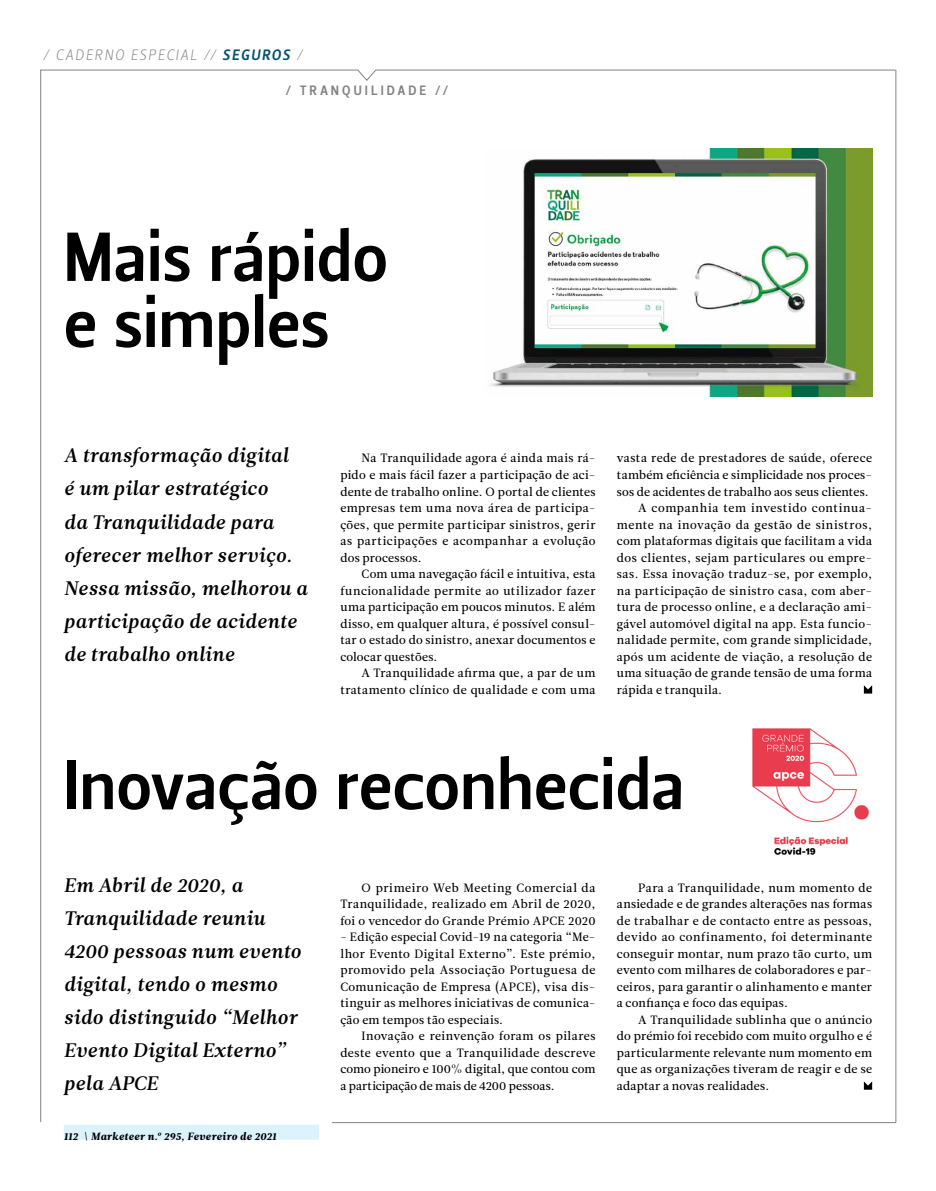
<style>
.page{position:relative;width:936px;height:1191px;background:#fff}
.page>*{position:absolute;margin:0;border:0;box-sizing:border-box;transform-origin:0 0}
.t1{font:69px/66px "Leitura Sans Grot 3";color:#000}
.t2{font:19.5px/33px "Leitura News Italic 3";letter-spacing:.02em;color:#000}
.t3{font:15px "Leitura Sans Italic 1";letter-spacing:.095em;color:#858382}
.t4{font:13.5px "Leitura Sans Grot 3";letter-spacing:.23em;color:#858382}
.t5{font:12px/16.5px "Leitura News Roman 2";letter-spacing:.025em;color:#000;text-align:justify}
.t6{font:12px "Leitura News Roman 2";letter-spacing:.045em;color:#000}
.t7{font:12px "Leitura News Roman 2";letter-spacing:.005em;color:#000}
.t8{font:10.5px "Leitura News Italic 4";letter-spacing:.025em;color:#000}
.s1{font-family:"Leitura Sans Italic 3";color:#00536f}
</style>
<div class="page">
<svg style="left:40px;top:69px;width:856px;height:12px"></svg>
<hr style="left:40px;top:70px;width:1px;height:1052px;background:#858382">
<hr style="left:332px;top:1122px;width:563px;height:1px;background:#858382">
<hr style="left:895px;top:70px;width:1px;height:1052px;background:#858382">
<div style="left:64px;top:1124px;width:255px;height:15px;background:#dcf3fd"></div>
<img style="left:490px;top:149px;width:382px;height:247px">
<svg style="left:863px;top:1081px;width:9px;height:8px"></svg>
<svg style="left:863px;top:685px;width:9px;height:8px"></svg>
<img style="left:752px;top:728px;width:117px;height:127px">
<p class="t3" style="left:43px;top:46px;width:262px">/ CADERNO ESPECIAL // <span class="s1">SEGUROS</span> /</p>
<p class="t4" style="left:285px;top:83px;width:164px">/ TRANQUILIDADE //</p>
<h1 class="t1" style="left:64px;top:225px;width:325px">Mais rápido e simples</h1>
<h2 class="t2" style="left:64px;top:439px;width:245px">A transformação digital<br>é um pilar estratégico<br>da Tranquilidade para oferecer melhor serviço.<br>Nessa missão, melhorou a participação de acidente de trabalho online</h2>
<p class="t5" style="left:340px;top:450px;width:257px;text-indent:21px">Na Tranquilidade agora é ainda mais rá&shy;pido e mais fácil fazer a participação de aci&shy;dente de trabalho online. O portal de clientes empresas tem uma nova área de participa&shy;ções, que permite participar sinistros, gerir as participações e acompanhar a evolução dos processos.</p>
<p class="t5" style="left:340px;top:566px;width:257px;text-indent:21px">Com uma navegação fácil e intuitiva, esta funcionalidade permite ao utilizador fazer uma participação em poucos minutos. E além disso, em qualquer altura, é possível consul&shy;tar o estado do sinistro, anexar documentos e colocar questões.</p>
<p class="t5" style="left:340px;top:665px;width:257px;text-align:right">A Tranquilidade afirma que, a par de um tratamento clínico de qualidade e com uma</p>
<p class="t5" style="left:617px;top:450px;width:257px">vasta rede de prestadores de saúde, oferece</p>
<p class="t5" style="left:617px;top:467px;width:257px">também eficiência e simplicidade nos proces-</p>
<p class="t7" style="left:617px;top:484px;width:253px">sos de acidentes de trabalho aos seus clientes.</p>
<p class="t6" style="left:638px;top:501px;width:235px">A companhia tem investido continua-</p>
<p class="t6" style="left:617px;top:517px;width:257px">mente na inovação da gestão de sinistros,</p>
<p class="t5" style="left:617px;top:533px;width:257px">com plataformas digitais que facilitam a vida</p>
<p class="t5" style="left:617px;top:549px;width:257px">dos clientes, sejam particulares ou empre-</p>
<p class="t5" style="left:617px;top:566px;width:257px">sas. Essa inovação traduz-se, por exemplo,</p>
<p class="t5" style="left:617px;top:582px;width:257px">na participação de sinistro casa, com aber-</p>
<p class="t5" style="left:617px;top:599px;width:257px">tura de processo online, e a declaração ami-</p>
<p class="t5" style="left:617px;top:615px;width:257px">gável automóvel digital na app. Esta funcio-</p>
<p class="t5" style="left:617px;top:632px;width:257px">nalidade permite, com grande simplicidade,</p>
<p class="t5" style="left:617px;top:648px;width:257px">após um acidente de viação, a resolução de</p>
<p class="t5" style="left:617px;top:665px;width:257px">uma situação de grande tensão de uma forma</p>
<p class="t5" style="left:617px;top:681px;width:107px">rápida e tranquila.</p>
<h1 class="t1" style="left:64px;top:753px;width:622px">Inovação reconhecida</h1>
<h2 class="t2" style="left:64px;top:868px;width:239px">Em Abril de 2020, a<br>Tranquilidade reuniu<br>4200 pessoas num evento digital, tendo o mesmo sido distinguido “Melhor<br>Evento Digital Externo” pela APCE</h2>
<p class="t8" style="left:64px;top:1129px;width:214px">112 \ Marketeer n.º 295, Fevereiro de 2021</p>
<p class="t5" style="left:340px;top:879px;width:257px;text-indent:21px">O primeiro Web Meeting Comercial da Tranquilidade, realizado em Abril de 2020, foi o vencedor do Grande Prémio APCE 2020</p>
<p class="t5" style="left:340px;top:929px;width:257px">- Edição especial Covid-19 na categoria “Me&shy;lhor Evento Digital Externo”. Este prémio, promovido pela Associação Portuguesa de Comunicação de Empresa (APCE), visa dis&shy;tinguir as melhores iniciativas de comunica&shy;ção em tempos tão especiais.</p>
<p class="t5" style="left:340px;top:1028px;width:257px;text-indent:21px">Inovação e reinvenção foram os pilares deste evento que a Tranquilidade descreve como pioneiro e 100% digital, que contou com a participação de mais de 4200 pessoas.</p>
<p class="t5" style="left:617px;top:879px;width:257px;text-indent:21px">Para a Tranquilidade, num momento de ansiedade e de grandes alterações nas formas de trabalhar e de contacto entre as pessoas, devido ao confinamento, foi determinante conseguir montar, num prazo tão curto, um evento com milhares de colaboradores e par&shy;ceiros, para garantir o alinhamento e manter a confiança e foco das equipas.</p>
<p class="t5" style="left:617px;top:1011px;width:257px;text-indent:21px">A Tranquilidade sublinha que o anúncio do prémio foi recebido com muito orgulho e é particularmente relevante num momento em que as organizações tiveram de reagir e de se adaptar a novas realidades.</p>
</div>
